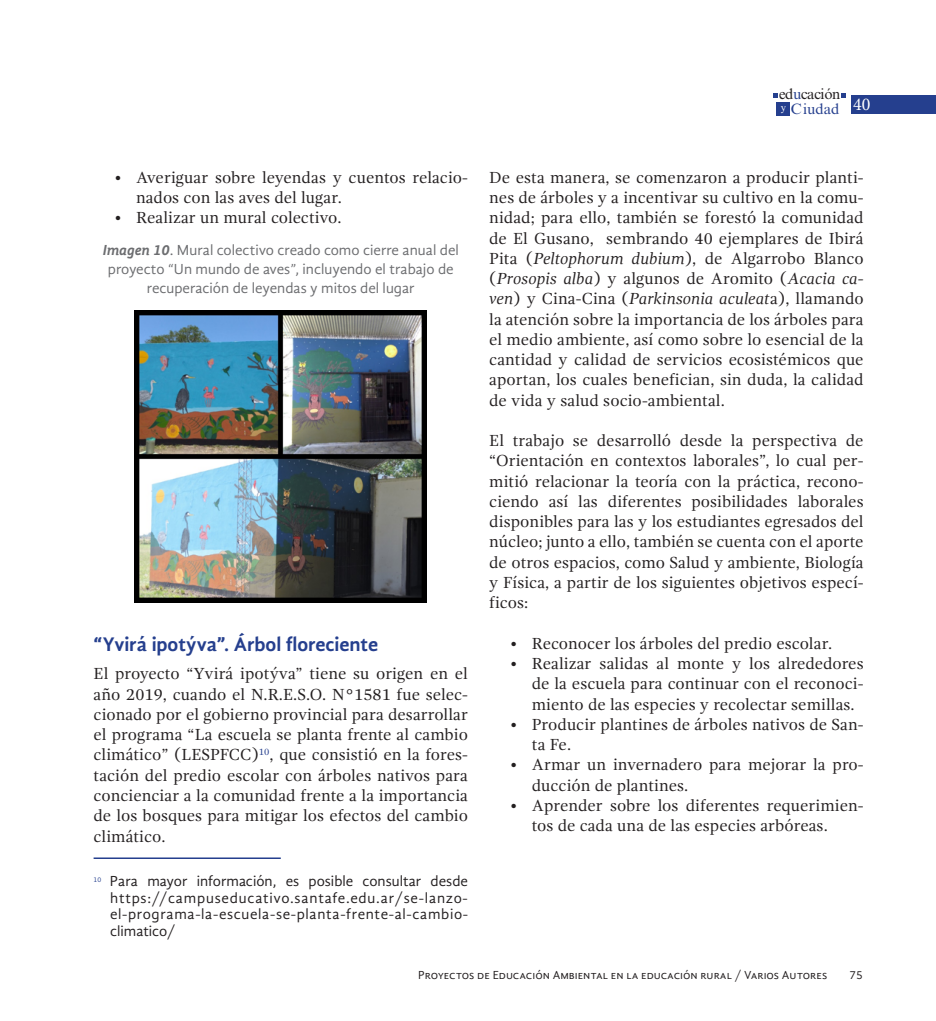
<style>
.page{position:relative;width:936px;height:1021px;background:#fff}
.page>*{position:absolute;margin:0;border:0;box-sizing:border-box;transform-origin:0 0}
.T3_-_USAR{font:700 20.25px "Gandhi Sans";letter-spacing:-.005em;color:#253f8e}
.t1{font:18px "Minion Pro";color:#fff}
.texto_PRINCIPAL{font:16.5px/20.2px "Gandhi Serif";letter-spacing:.005em;color:#231f20;text-align:justify}
.nota_al_pie{font:15px/16.5px "Gandhi Sans";color:#231f20;text-align:justify}
.figura{font:15px/18.8px "Gandhi Sans";color:#6c6d70;text-align:center}
.t2{font:15px/15px "Times New Roman MT Std";letter-spacing:-.025em;color:#231f20}
.t3{font:12px "Gandhi Sans";color:#231f20}
.s1{color:#253f8e}
.s2{font-weight:700;font-style:italic}
.s3{font-style:italic}
</style>
<div class="page">
<div style="left:851px;top:96px;width:84px;height:18px;background:#253f8e"></div>
<div style="left:776px;top:102px;width:14px;height:13px;background:#253f8e"></div>
<svg style="left:773px;top:93px;width:4px;height:5px"></svg>
<svg style="left:841px;top:94px;width:4px;height:4px"></svg>
<hr style="left:94px;top:857px;width:187px;height:2px;background:#253f8e">
<img style="left:135px;top:310px;width:292px;height:293px">
<p class="t2" style="left:779px;top:86px;width:63px">ed<span class="s1">u</span>cación <sup>y</sup> <span class="s1">Ciudad</span></p>
<p class="t1" style="left:853px;top:92px;width:19px">40</p>
<p class="texto_PRINCIPAL" style="left:136px;top:167px;width:333px;text-indent:-21px">• Averiguar sobre leyendas y cuentos relacio&shy;nados con las aves del lugar.</p>
<p class="texto_PRINCIPAL" style="left:115px;top:208px;width:228px">• Realizar un mural colectivo.</p>
<p class="figura" style="left:103px;top:241px;width:358px"><span class="s2">Imagen 10</span>. Mural colectivo creado como cierre anual del proyecto “Un mundo de aves”, incluyendo el trabajo de recuperación de leyendas y mitos del lugar</p>
<p class="T3_-_USAR" style="left:94px;top:632px;width:286px">“Yvirá ipotýva”. Árbol floreciente</p>
<p class="texto_PRINCIPAL" style="left:94px;top:663px;width:376px">El proyecto “Yvirá ipotýva” tiene su origen en el año 2019, cuando el N.R.E.S.O. N°1581 fue selec&shy;cionado por el gobierno provincial para desarrollar el programa “La escuela se planta frente al cambio climático” (LESPFCC)<sup>10</sup>, que consistió en la fores&shy;tación del predio escolar con árboles nativos para concienciar a la comunidad frente a la importancia de los bosques para mitigar los efectos del cambio climático.</p>
<p class="nota_al_pie" style="left:110px;top:873px;width:359px;text-indent:-16px"><sup>10</sup> Para mayor información, es posible consultar desde https://campuseducativo.santafe.edu.ar/se-lanzo&shy;el-programa-la-escuela-se-planta-frente-al-cambio&shy;climatico/</p>
<p class="texto_PRINCIPAL" style="left:489px;top:167px;width:376px">De esta manera, se comenzaron a producir planti&shy;nes de árboles y a incentivar su cultivo en la comu&shy;nidad; para ello, también se forestó la comunidad de El Gusano, sembrando 40 ejemplares de Ibirá Pita (<span class="s3">Peltophorum dubium</span>), de Algarrobo Blanco (<span class="s3">Prosopis alba</span>) y algunos de Aromito (<span class="s3">Acacia ca&shy;ven</span>) y Cina-Cina (<span class="s3">Parkinsonia aculeat</span>a), llamando la atención sobre la importancia de los árboles para el medio ambiente, así como sobre lo esencial de la cantidad y calidad de servicios ecosistémicos que aportan, los cuales benefician, sin duda, la calidad de vida y salud socio-ambiental.</p>
<p class="texto_PRINCIPAL" style="left:489px;top:430px;width:376px">El trabajo se desarrolló desde la perspectiva de “Orientación en contextos laborales”, lo cual per&shy;mitió relacionar la teoría con la práctica, recono&shy;ciendo así las diferentes posibilidades laborales disponibles para las y los estudiantes egresados del núcleo; junto a ello, también se cuenta con el aporte de otros espacios, como Salud y ambiente, Biología y Física, a partir de los siguientes objetivos especí&shy;ficos:</p>
<p class="texto_PRINCIPAL" style="left:510px;top:633px;width:323px">• Reconocer los árboles del predio escolar.</p>
<p class="texto_PRINCIPAL" style="left:531px;top:653px;width:333px;text-indent:-21px">• Realizar salidas al monte y los alrededores de la escuela para continuar con el reconoci&shy;miento de las especies y recolectar semillas.</p>
<p class="texto_PRINCIPAL" style="left:531px;top:714px;width:333px;text-indent:-21px">• Producir plantines de árboles nativos de San&shy;ta Fe.</p>
<p class="texto_PRINCIPAL" style="left:531px;top:754px;width:333px;text-indent:-21px">• Armar un invernadero para mejorar la pro&shy;ducción de plantines.</p>
<p class="texto_PRINCIPAL" style="left:531px;top:795px;width:333px;text-indent:-21px">• Aprender sobre los diferentes requerimien&shy;tos de cada una de las especies arbóreas.</p>
<p class="t3" style="left:418px;top:968px;width:411px">Proyectos de Educación Ambiental en la educación rural / Varios Autores</p>
<p class="t3" style="left:849px;top:968px;width:15px">75</p>
</div>
